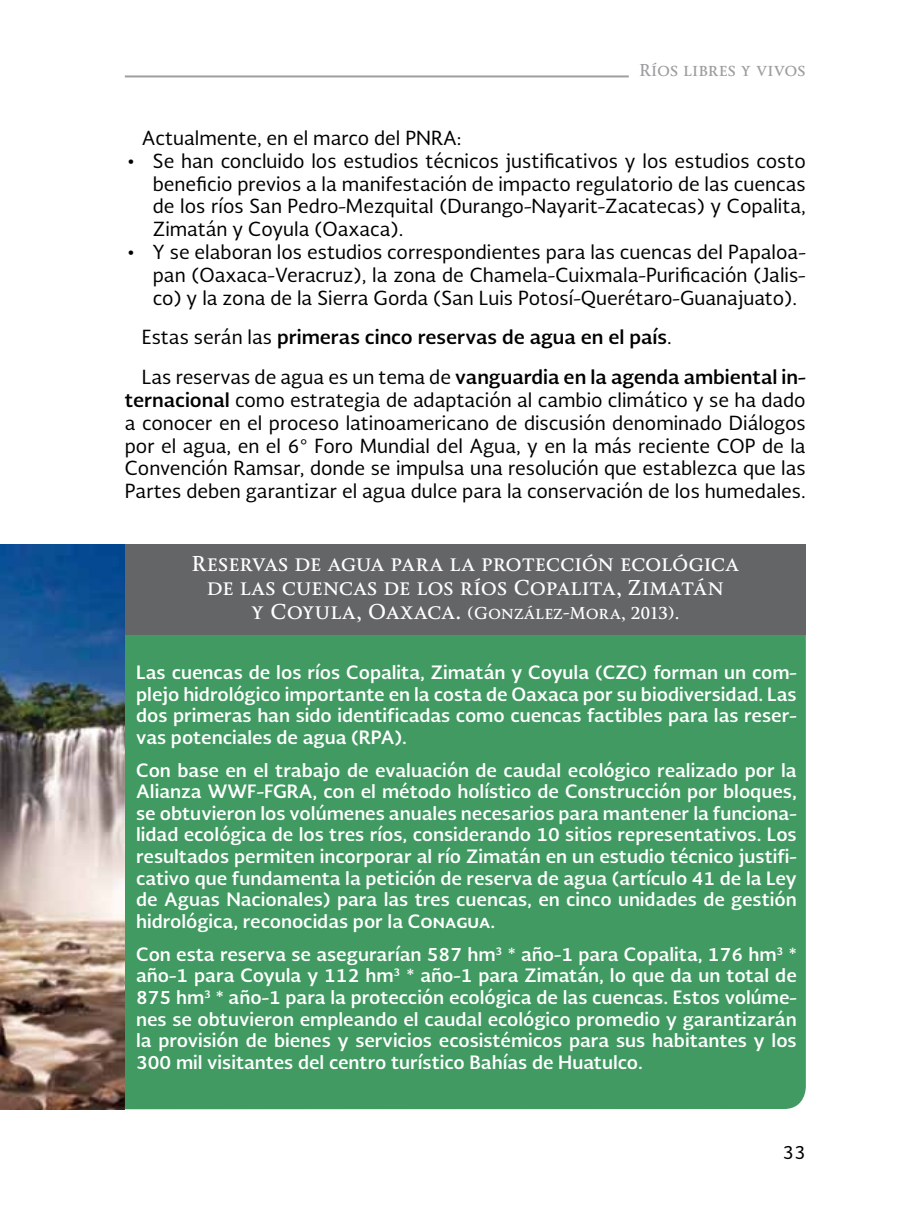
<style>
.page{position:relative;width:908px;height:1219px;background:#fff}
.page>*{position:absolute;margin:0;border:0;box-sizing:border-box;transform-origin:0 0}
.t1{font:700 20px/24px "Soberana Titular";letter-spacing:-.01em;color:#fff;text-align:center}
.t2{font:19px/22.8px "Soberana Sans";color:#000;text-align:justify}
.t3{font:700 19px/39.8px "Soberana Sans";color:#000}
.t4{font:700 18px/21.6px "Soberana Sans";color:#fff;text-align:justify}
.t5{font:18px "Soberana Sans";color:#000}
.t6{font:700 16px "Soberana Titular";color:#fff}
.t7{font:700 16px "Soberana Titular";color:#9c9e9f}
.s1{font-weight:400}
.s2{font-weight:700}
.s3{font-size:20px}
</style>
<div class="page">
<hr style="left:125px;top:75px;width:503px;height:2px;background:#9c9e9f">
<div style="left:125px;top:635px;width:680px;height:474px;background:#409a61"></div>
<div style="left:125px;top:544px;width:680px;height:91px;background:#646567"></div>
<img style="left:0;top:544px;width:125px;height:565px">
<p class="t7" style="left:638px;top:60px;width:168px">Ríos libres y vivos</p>
<p class="t2" style="left:142px;top:126px;width:321px">Actualmente, en el marco del PNRA:</p>
<p class="t2" style="left:153px;top:149px;width:654px;text-indent:-26px">• Se han concluido los estudios técnicos justificativos y los estudios costo beneficio previos a la manifestación de impacto regulatorio de las cuencas de los ríos San Pedro-Mezquital (Durango-Nayarit-Zacatecas) y Copalita, Zimatán y Coyula (Oaxaca).</p>
<p class="t2" style="left:153px;top:240px;width:654px;text-indent:-26px">• Y se elaboran los estudios correspondientes para las cuencas del Papaloa&shy;pan (Oaxaca-Veracruz), la zona de Chamela-Cuixmala-Purificación (Jalis&shy;co) y la zona de la Sierra Gorda (San Luis Potosí-Querétaro-Guanajuato).</p>
<p class="t3" style="left:142px;top:317px;width:665px"><span class="s1">Estas serán las</span> primeras cinco reservas de agua en el país<span class="s1">.<br>Las reservas de agua es un tema de</span> vanguardia en la agenda ambiental in-</p>
<p class="t2" style="left:125px;top:388px;width:682px"><span class="s2">ternacional</span> como estrategia de adaptación al cambio climático y se ha dado a conocer en el proceso latinoamericano de discusión denominado Diálogos por el agua, en el 6° Foro Mundial del Agua, y en la más reciente COP de la Convención Ramsar, donde se impulsa una resolución que establezca que las Partes deben garantizar el agua dulce para la conservación de los humedales.</p>
<p class="t1" style="left:191px;top:551px;width:549px">Reservas de agua para la protección ecológica de las cuencas de los ríos Copalita, Zimatán</p>
<p class="t6" style="left:251px;top:603px;width:429px"><span class="s3">y Coyula, Oaxaca.</span> (González-Mora, 2013).</p>
<p class="t4" style="left:136px;top:661px;width:661px">Las cuencas de los ríos Copalita, Zimatán y Coyula (CZC) forman un com&shy;plejo hidrológico importante en la costa de Oaxaca por su biodiversidad. Las dos primeras han sido identificadas como cuencas factibles para las reser&shy;vas potenciales de agua (RPA).</p>
<p class="t4" style="left:136px;top:758px;width:661px">Con base en el trabajo de evaluación de caudal ecológico realizado por la Alianza WWF-FGRA, con el método holístico de Construcción por bloques, se obtuvieron los volúmenes anuales necesarios para mantener la funciona&shy;lidad ecológica de los tres ríos, considerando 10 sitios representativos. Los resultados permiten incorporar al río Zimatán en un estudio técnico justifi&shy;cativo que fundamenta la petición de reserva de agua (artículo 41 de la Ley de Aguas Nacionales) para las tres cuencas, en cinco unidades de gestión hidrológica, reconocidas por la Conagua.</p>
<p class="t4" style="left:136px;top:943px;width:661px">Con esta reserva se asegurarían 587 hm<sup>3</sup> * año-1 para Copalita, 176 hm<sup>3</sup> * año-1 para Coyula y 112 hm<sup>3</sup> * año-1 para Zimatán, lo que da un total de 875 hm<sup>3</sup> * año-1 para la protección ecológica de las cuencas. Estos volúme&shy;nes se obtuvieron empleando el caudal ecológico promedio y garantizarán la provisión de bienes y servicios ecosistémicos para sus habitantes y los 300 mil visitantes del centro turístico Bahías de Huatulco.</p>
<p class="t5" style="left:782px;top:1140px;width:25px">33</p>
</div>
